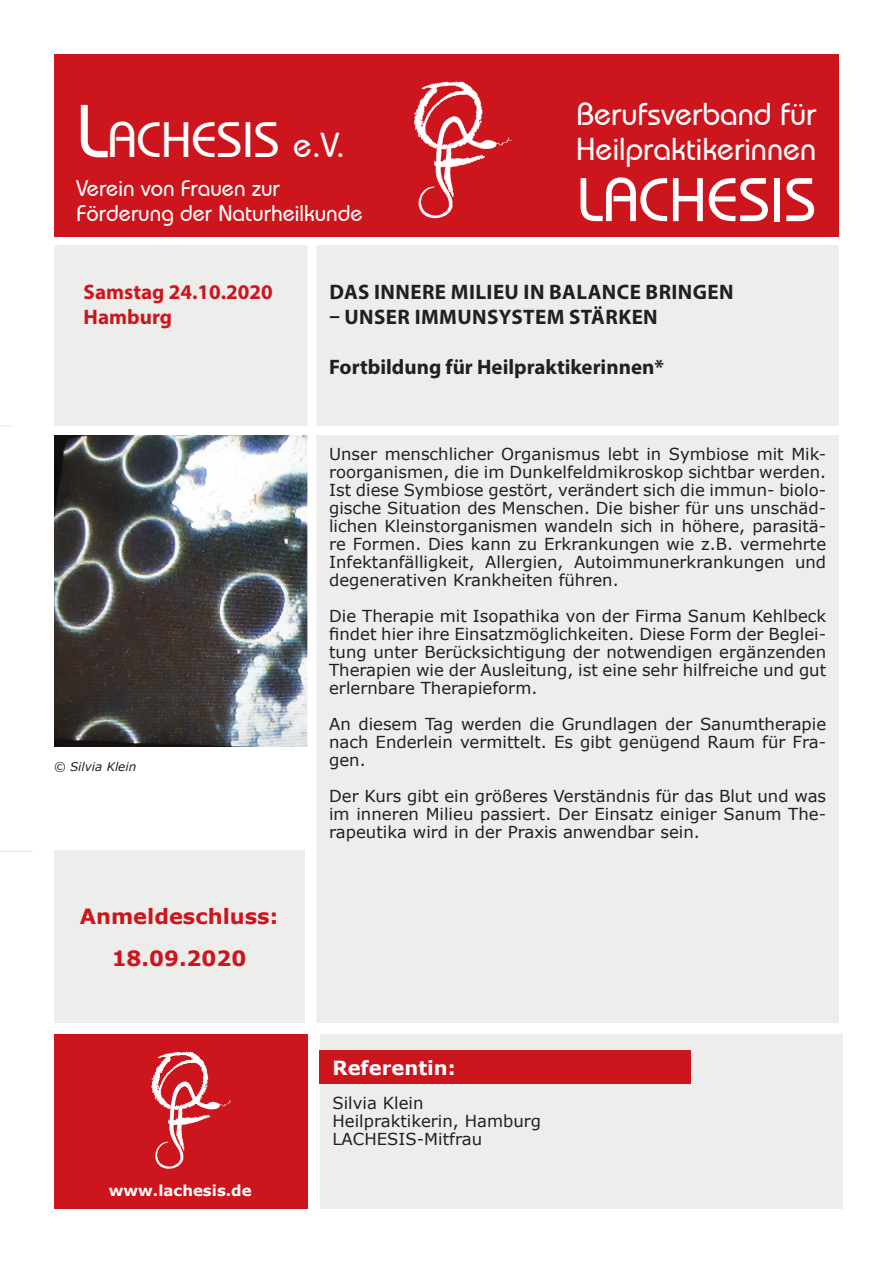
<style>
.page{position:relative;width:893px;height:1263px;background:#fff}
.page>*{position:absolute;margin:0;border:0;box-sizing:border-box;transform-origin:0 0}
.t1{font:500 61.5px "Bauhaus IT Cby BT";color:#fff}
.t2{font:500 49.5px "Bauhaus IT Cby BT";color:#fff}
.t3{font:500 31.5px/34.5px "Bauhaus IT Cby BT";color:#fff}
.t4{font:500 22.5px/25.5px "Bauhaus IT Cby BT";color:#fff}
.t5{font:700 21px "Myriad Pro";letter-spacing:.02em;color:#231f20}
.t6{font:700 21px "Myriad Pro";color:#231f20}
.t7{font:700 21px/42.2px "Verdana";color:#cd151d;text-align:center}
.t8{font:700 21px/25.2px "Myriad Pro";color:#cd151d}
.t9{font:700 19.5px "Verdana";color:#fff}
.t10{font:16.5px/18px "Verdana";color:#231f20;text-align:justify}
.t11{font:700 15px "Verdana";color:#fff}
.t12{font:italic 12px "Verdana";color:#231f20}
.s1{font-size:75px}
.s2{font-size:34.5px}
</style>
<div class="page">
<div style="left:316px;top:435px;width:523px;height:588px;background:#ededec"></div>
<div style="left:316px;top:245px;width:523px;height:180px;background:#ededec"></div>
<div style="left:54px;top:245px;width:253px;height:180px;background:#ededec"></div>
<img style="left:54px;top:435px;width:253px;height:311px">
<div style="left:320px;top:1034px;width:522px;height:175px;background:#ededec"></div>
<svg style="left:0;top:425px;width:13px;height:2px"></svg>
<hr style="left:0;top:850px;width:33px;height:2px;background:#ededec">
<div style="left:54px;top:850px;width:250px;height:173px;background:#ededec"></div>
<div style="left:320px;top:1050px;width:371px;height:34px;background:#cd151d"></div>
<div style="left:54px;top:54px;width:785px;height:182px;background:#cd151d"></div>
<img style="left:414px;top:81px;width:98px;height:138px">
<div style="left:54px;top:1034px;width:253px;height:175px;background:#cd151d"></div>
<svg style="left:151px;top:1051px;width:81px;height:118px"></svg>
<h2 class="t2" style="left:77px;top:110px;width:270px"><span class="s1">L</span>ACHESIS <span class="s2">e.V.</span></h2>
<h3 class="t4" style="left:77px;top:175px;width:288px">Verein von Frauen zur<br>Förderung der Naturheilkunde</h3>
<h3 class="t3" style="left:576px;top:96px;width:242px">Berufsverband für<br>Heilpraktikerinnen</h3>
<h1 class="t1" style="left:577px;top:162px;width:241px">LACHESIS</h1>
<p class="t8" style="left:84px;top:278px;width:191px">SAMSTAG 24.10.2020<br>HAMBURG</p>
<p class="t12" style="left:54px;top:759px;width:84px">© Silvia Klein</p>
<p class="t7" style="left:80px;top:894px;width:200px">Anmeldeschluss:<br>18.09.2020</p>
<p class="t11" style="left:109px;top:1180px;width:144px">www.lachesis.de</p>
<p class="t5" style="left:329px;top:278px;width:406px">DAS INNERE MILIEU IN BALANCE BRINGEN</p>
<p class="t5" style="left:329px;top:303px;width:100px">– UNSER IMM</p>
<p class="t5" style="left:457px;top:303px;width:202px">UNSYSTEM STÄRKEN</p>
<p class="t6" style="left:329px;top:354px;width:336px">FORTBILDUNG FÜR HEILPRAKTIKERINNEN*</p>
<p class="t10" style="left:329px;top:445px;width:499px">Unser menschlicher Organismus lebt in Symbiose mit Mik&shy;roorganismen, die im Dunkelfeldmikroskop sichtbar werden.<br>Ist diese Symbiose gestört, verändert sich die immun- biolo&shy;gische Situation des Menschen. Die bisher für uns unschäd&shy;lichen Kleinstorganismen wandeln sich in höhere, parasitä&shy;re Formen. Dies kann zu Erkrankungen wie z.B. vermehrte Infektanfälligkeit, Allergien, Autoimmunerkrankungen und degenerativen Krankheiten führen.</p>
<p class="t10" style="left:329px;top:607px;width:499px">Die Therapie mit Isopathika von der Firma Sanum Kehlbeck findet hier ihre Einsatzmöglichkeiten. Diese Form der Beglei&shy;tung unter Berücksichtigung der notwendigen ergänzenden Therapien wie der Ausleitung, ist eine sehr hilfreiche und gut erlernbare Therapieform.</p>
<p class="t10" style="left:329px;top:715px;width:499px">An diesem Tag werden die Grundlagen der Sanumtherapie nach Enderlein vermittelt. Es gibt genügend Raum für Fra&shy;gen.</p>
<p class="t10" style="left:329px;top:787px;width:499px">Der Kurs gibt ein größeres Verständnis für das Blut und was im inneren Milieu passiert. Der Einsatz einiger Sanum The&shy;rapeutika wird in der Praxis anwendbar sein.</p>
<p class="t9" style="left:332px;top:1053px;width:125px">Referentin:</p>
<p class="t10" style="left:332px;top:1094px;width:210px;text-align:left">Silvia Klein<br>Heilpraktikerin, Hamburg<br>LACHESIS-Mitfrau</p>
</div>
